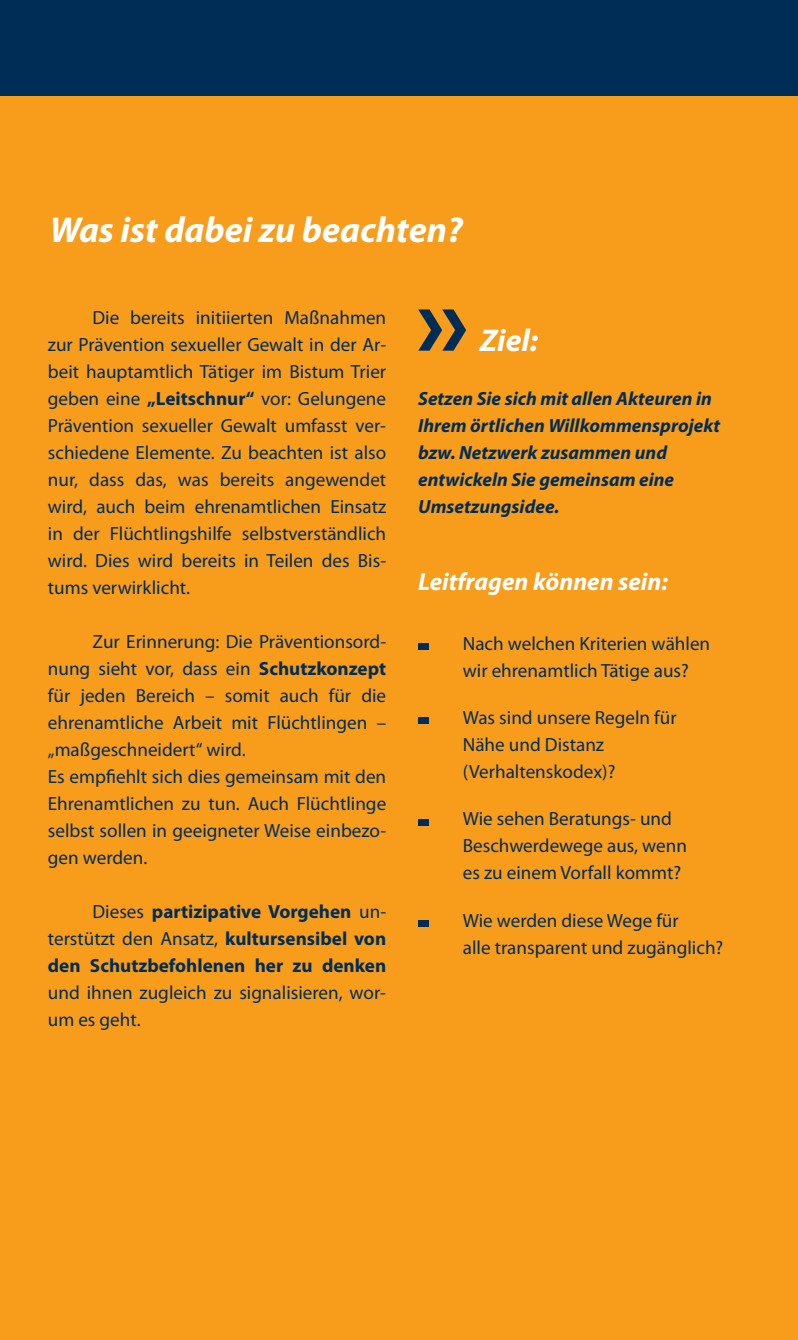
<style>
.page{position:relative;width:798px;height:1340px;background:#fff}
.page>*{position:absolute;margin:0;border:0;box-sizing:border-box;transform-origin:0 0}
.t1{font:italic 700 36px "Myriad Pro";color:#fff}
.t2{font:italic 700 31.5px "Myriad Pro";color:#fff}
.t3{font:italic 700 24.75px "Myriad Pro";color:#fff}
.t4{font:19.12px/27px "Myriad Pro";color:#002d56}
.t5{font:italic 700 19.12px/27px "Myriad Pro";color:#002d56}
.t6{font:700 19.12px/27px "Myriad Pro";color:#002d56;text-align:justify}
.s1{font-weight:700}
.s2{font-weight:400}
</style>
<div class="page">
<div style="left:0;top:0;width:797px;height:1339px;background:#f89c1c"></div>
<div style="left:0;top:0;width:797px;height:96px;background:#002d56"></div>
<svg style="left:418px;top:309px;width:48px;height:42px"></svg>
<div style="left:418px;top:643px;width:10px;height:6px;background:#002d56"></div>
<div style="left:418px;top:717px;width:10px;height:7px;background:#002d56"></div>
<div style="left:418px;top:818px;width:10px;height:7px;background:#002d56"></div>
<div style="left:418px;top:920px;width:10px;height:6px;background:#002d56"></div>
<h1 class="t1" style="left:50px;top:216px;width:414px">Was ist dabei zu beachten?</h1>
<p class="t4" style="left:48px;top:305px;width:340px;text-align:justify;text-indent:45px">Die bereits initiierten Maßnahmen zur Prävention sexueller Gewalt in der Ar&shy;beit hauptamtlich Tätiger im Bistum Trier geben eine <span class="s1">„Leitschnur“</span> vor: Gelungene Prävention sexueller Gewalt umfasst ver&shy;schiedene Elemente. Zu beachten ist also nur, dass das, was bereits angewendet wird, auch beim ehrenamtlichen Einsatz in der Flüchtlingshilfe selbstverständlich wird. Dies wird bereits in Teilen des Bis&shy;tums verwirklicht.</p>
<p class="t4" style="left:48px;top:629px;width:340px;text-indent:45px">Zur Erinnerung: Die Präventionsord&shy;nung sieht vor, dass ein <span class="s1">Schutzkonzept </span>für jeden Bereich – somit auch für die ehrenamtliche Arbeit mit Flüchtlingen – „maßgeschneidert“ wird.<br>Es empfiehlt sich dies gemeinsam mit den Ehrenamtlichen zu tun. Auch Flüchtlinge selbst sollen in geeigneter Weise einbezo&shy;gen werden.</p>
<p class="t6" style="left:48px;top:899px;width:340px;text-indent:45px"><span class="s2">Dieses</span> partizipative Vorgehen <span class="s2">un&shy;terstützt den Ansatz,</span> kultursensibel von den Schutzbefohlenen her zu denken</p>
<p class="t4" style="left:48px;top:980px;width:339px">und ihnen zugleich zu signalisieren, wor&shy;um es geht.</p>
<h2 class="t2" style="left:479px;top:328px;width:60px">Ziel:</h2>
<p class="t5" style="left:418px;top:386px;width:303px">Setzen Sie sich mit allen Akteuren in<br>Ihrem örtlichen Willkommensprojekt bzw. Netzwerk zusammen und entwickeln Sie gemeinsam eine<br>Umsetzungsidee.</p>
<p class="t3" style="left:418px;top:572px;width:251px">Leitfragen können sein:</p>
<p class="t4" style="left:462px;top:631px;width:249px">Nach welchen Kriterien wählen wir ehrenamtlich Tätige aus?</p>
<p class="t4" style="left:462px;top:705px;width:215px">Was sind unsere Regeln für<br>Nähe und Distanz (Verhaltenskodex)?</p>
<p class="t4" style="left:462px;top:806px;width:226px">Wie sehen Beratungs- und<br>Beschwerdewege aus, wenn es zu einem Vorfall kommt?</p>
<p class="t4" style="left:462px;top:908px;width:262px">Wie werden diese Wege für<br>alle transparent und zugänglich?</p>
</div>
